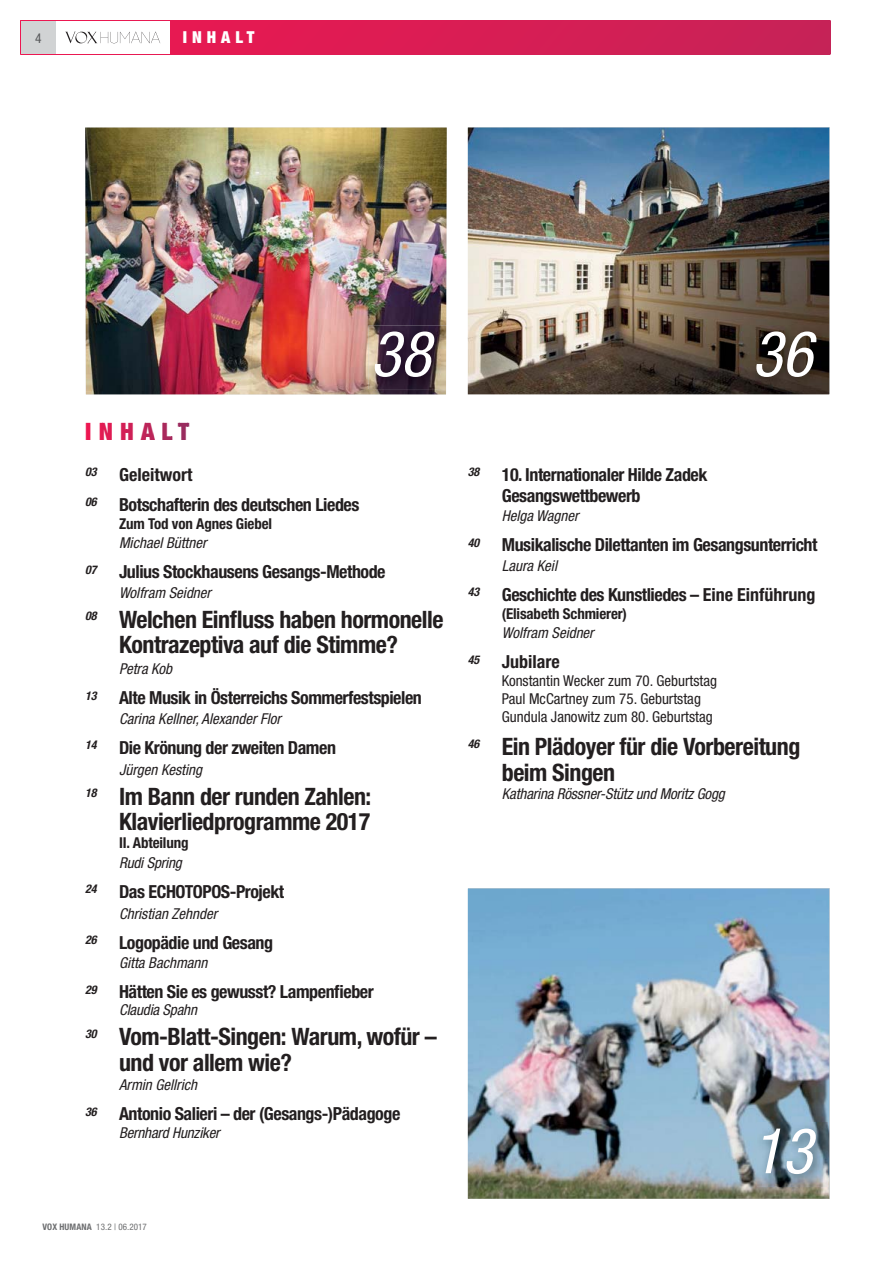
<style>
.page{position:relative;width:893px;height:1263px;background:#fff}
.page>*{position:absolute;margin:0;border:0;box-sizing:border-box;transform-origin:0 0}
.t1{font:italic condensed 63px "Helvetica Neue LT";color:#fff}
.t2{font:700 condensed 24px/25.5px "Helvetica Neue LT";letter-spacing:-.02em;color:#231f20}
.t3{font:900 condensed 24px "Helvetica Neue LT";letter-spacing:.3em;color:#ed1651}
.t4{font:700 condensed 18px/21px "Helvetica Neue LT";letter-spacing:-.025em;color:#231f20}
.t5{font:700 condensed 18px "Helvetica Neue LT";color:#231f20}
.t6{font:900 condensed 16.5px "Helvetica Neue LT";letter-spacing:.3em;color:#fff}
.t7{font:italic condensed 15px "Helvetica Neue LT";color:#231f20}
.t8{font:condensed 15px/18px "Helvetica Neue LT";color:#231f20}
.t9{font:700 condensed 15px "Helvetica Neue LT";letter-spacing:-.01em;color:#231f20}
.t10{font:condensed 13.5px "Helvetica Neue LT";color:#58595b}
.t11{font:condensed 9px "Helvetica Neue LT";letter-spacing:.01em;color:#6d6e70}
.s1{color:#e41a52}
.s2{color:#d31f55}
.s3{color:#c22358}
.s4{color:#ae285b}
.s5{color:#9e2a5e}
.s6{font-weight:700}
</style>
<div class="page">
<img style="left:468px;top:128px;width:361px;height:266px">
<img style="left:85px;top:128px;width:362px;height:266px">
<img style="left:468px;top:889px;width:361px;height:310px">
<img style="left:750px;top:325px;width:78px;height:64px">
<img style="left:369px;top:325px;width:78px;height:64px">
<img style="left:757px;top:1123px;width:71px;height:63px">
<svg style="left:20px;top:20px;width:810px;height:35px;background:#db3b6a"></svg>
<div style="left:21px;top:21px;width:34px;height:33px;background:#d1d3d4"></div>
<p class="t10" style="left:35px;top:33px;width:8px">4</p>
<p class="t6" style="left:183px;top:32px;width:73px">INHALT</p>
<h2 class="t3" style="left:85px;top:423px;width:105px">I<span class="s1">N</span><span class="s2">H</span><span class="s3">A</span><span class="s4">L</span><span class="s5">T</span></h2>
<h1 class="t1" style="left:370px;top:331px;width:62px">38</h1>
<h1 class="t1" style="left:752px;top:331px;width:62px">36</h1>
<p class="t4" style="left:85px;top:461px;width:276px;line-height:30px"><sup>03</sup> Geleitwort<br><sup>06</sup> Botschafterin des deutschen Liedes</p>
<p class="t9" style="left:119px;top:518px;width:155px">Zum Tod von Agnes Giebel</p>
<p class="t7" style="left:119px;top:537px;width:89px">Michael Büttner</p>
<p class="t4" style="left:85px;top:563px;width:302px"><sup>07</sup> Julius Stockhausens Gesangs-Methode</p>
<p class="t7" style="left:119px;top:587px;width:93px">Wolfram Seidner</p>
<h2 class="t2" style="left:85px;top:608px;width:360px;text-align:center"><sup>08</sup> Welchen Einfluss haben hormonelle<br>Kontrazeptiva auf die Stimme?</h2>
<p class="t7" style="left:119px;top:663px;width:54px">Petra Kob</p>
<p class="t4" style="left:85px;top:689px;width:338px"><sup>13</sup> Alte Musik in Österreichs Sommerfestspielen</p>
<p class="t7" style="left:119px;top:713px;width:163px">Carina Kellner, Alexander Flor</p>
<p class="t4" style="left:85px;top:738px;width:252px"><sup>14</sup> Die Krönung der zweiten Damen</p>
<p class="t7" style="left:119px;top:764px;width:85px">Jürgen Kesting</p>
<h2 class="t2" style="left:85px;top:785px;width:288px;text-align:right"><sup>18</sup> Im Bann der runden Zahlen:<br>Klavierliedprogramme 2017</h2>
<p class="t9" style="left:119px;top:837px;width:71px">II. Abteilung</p>
<p class="t7" style="left:119px;top:857px;width:64px">Rudi Spring</p>
<p class="t4" style="left:85px;top:882px;width:201px"><sup>24</sup> Das ECHOTOPOS-Projekt</p>
<p class="t7" style="left:119px;top:908px;width:100px">Christian Zehnder</p>
<p class="t4" style="left:85px;top:933px;width:190px"><sup>26</sup> Logopädie und Gesang</p>
<p class="t7" style="left:119px;top:957px;width:90px">Gitta Bachmann</p>
<p class="t4" style="left:85px;top:983px;width:290px"><sup>29</sup> Hätten Sie es gewusst? Lampenfieber</p>
<p class="t7" style="left:119px;top:1005px;width:79px">Claudia Spahn</p>
<h2 class="t2" style="left:119px;top:1026px;width:319px;text-indent:-34px"><sup>30</sup> Vom-Blatt-Singen: Warum, wofür – und vor allem wie?</h2>
<p class="t7" style="left:119px;top:1080px;width:80px">Armin Gellrich</p>
<p class="t4" style="left:85px;top:1105px;width:317px"><sup>36</sup> Antonio Salieri – der (Gesangs-)Pädagoge</p>
<p class="t7" style="left:119px;top:1127px;width:102px">Bernhard Hunziker</p>
<h1 class="t1" style="left:752px;top:1128px;width:62px">13</h1>
<p class="t4" style="left:502px;top:465px;width:207px;text-indent:-34px"><sup>38</sup> 10. Internationaler Hilde Zadek<br>Gesangswettbewerb</p>
<p class="t7" style="left:502px;top:510px;width:78px">Helga Wagner</p>
<p class="t4" style="left:468px;top:536px;width:351px"><sup>40</sup> Musikalische Dilettanten im Gesangsunterricht</p>
<p class="t7" style="left:502px;top:560px;width:57px">Laura Keil</p>
<p class="t4" style="left:468px;top:585px;width:349px"><sup>43</sup> Geschichte des Kunstliedes – Eine Einführung</p>
<p class="t9" style="left:502px;top:608px;width:127px">(Elisabeth Schmierer)</p>
<p class="t7" style="left:502px;top:627px;width:93px">Wolfram Seidner</p>
<p class="t5" style="left:468px;top:655px;width:93px"><sup>45</sup> Jubilare</p>
<p class="t8" style="left:502px;top:673px;width:217px">Konstantin Wecker zum 70. Geburtstag<br>Paul McCartney zum 75. Geburtstag<br>Gundula Janowitz zum 80. Geburtstag</p>
<h2 class="t2" style="left:502px;top:736px;width:300px;text-indent:-34px"><sup>46</sup> Ein Plädoyer für die Vorbereitung beim Singen</h2>
<p class="t7" style="left:502px;top:788px;width:224px">Katharina Rössner-Stütz und Moritz Gogg</p>
<p class="t11" style="left:43px;top:1224px;width:106px"><span class="s6">VOX HUMANA</span> 13.2 | 06.2017</p>
</div>
